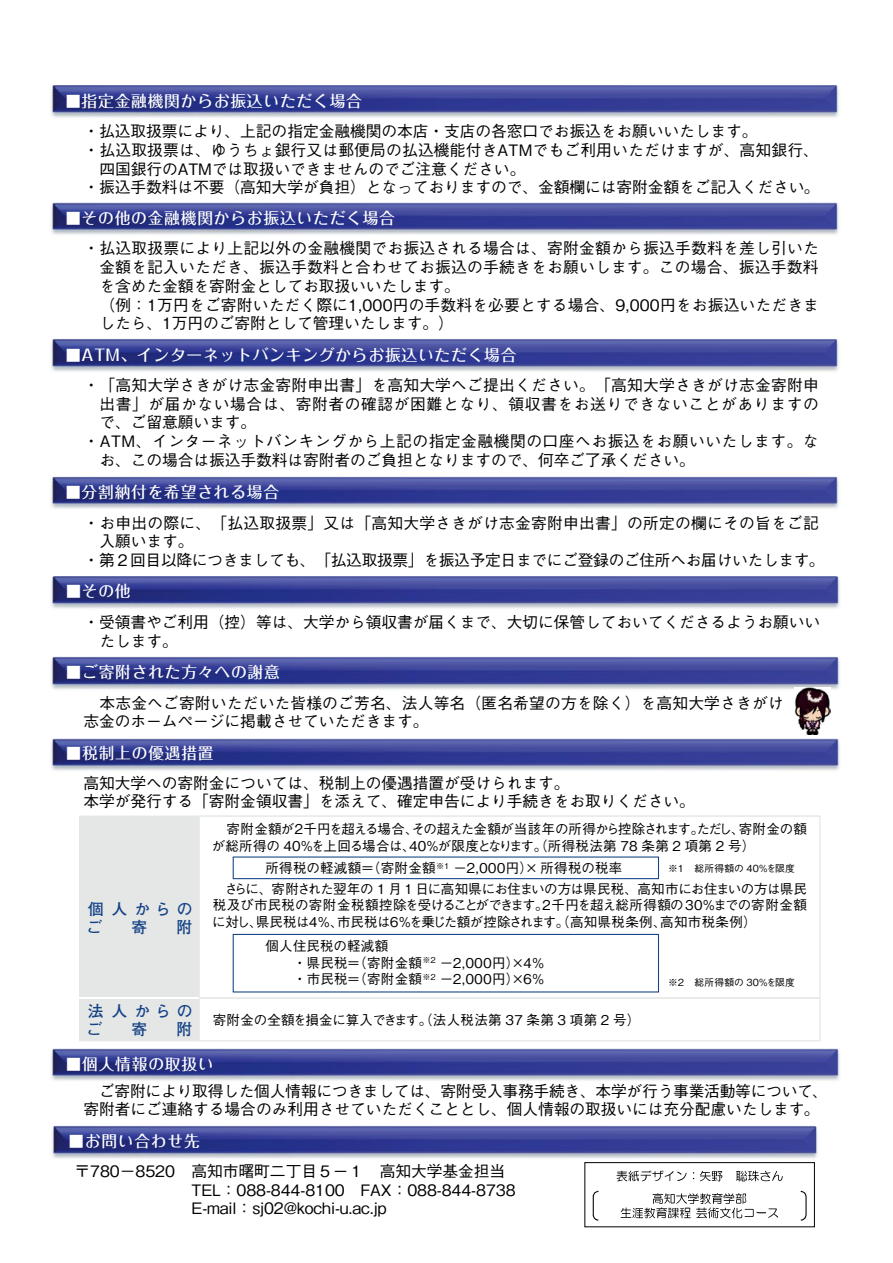
<style>
.page{position:relative;width:893px;height:1263px;background:#fff}
.page>*{position:absolute;margin:0;border:0;box-sizing:border-box;transform-origin:0 0}
.t1{font:500 15.75px/18.8px "Gothic BBB Pr 6 N";letter-spacing:-.005em;color:#000}
.t2{font:500 15.75px "Gothic BBB Pr 6 N";letter-spacing:.015em;color:#000}
.t3{font:500 15.75px "Folk Pro";letter-spacing:.05em;color:#fff}
.t4{font:500 15.75px "Gothic BBB Pr 6 N";letter-spacing:.035em;color:#000}
.t5{font:500 15.75px "Gothic BBB Pr 6 N";letter-spacing:.04em;color:#000}
.t6{font:700 15.75px/18px "Futo Go B101 Pr 6 N";letter-spacing:.405em;color:#144386}
.t7{font:500 13.5px/16.5px "Gothic BBB Pr 6 N";letter-spacing:-.005em;color:#000}
.t8{font:500 13.5px "Gothic BBB Pr 6 N";letter-spacing:.025em;color:#000}
.t9{font:500 9.75px "Gothic BBB Pr 6 N";letter-spacing:.025em;color:#000}
.s1{font-size:15px}
</style>
<div class="page">
<img style="left:51px;top:1126px;width:767px;height:33px">
<svg style="left:617px;top:1170px;width:70px;height:11px"></svg>
<svg style="left:700px;top:1171px;width:22px;height:10px"></svg>
<svg style="left:736px;top:1170px;width:47px;height:11px"></svg>
<svg style="left:621px;top:1193px;width:157px;height:25px"></svg>
<svg style="left:593px;top:1191px;width:5px;height:29px"></svg>
<svg style="left:801px;top:1191px;width:6px;height:29px"></svg>
<img style="left:50px;top:738px;width:790px;height:33px">
<svg style="left:79px;top:815px;width:742px;height:226px"></svg>
<img style="left:50px;top:656px;width:790px;height:34px">
<img style="left:794px;top:687px;width:36px;height:47px">
<hr style="left:80px;top:997px;width:119px;height:1px;background:#fff">
<img style="left:50px;top:1048px;width:790px;height:33px">
<img style="left:50px;top:85px;width:789px;height:33px">
<img style="left:50px;top:202px;width:789px;height:33px">
<img style="left:50px;top:339px;width:789px;height:33px">
<img style="left:50px;top:476px;width:789px;height:33px">
<img style="left:50px;top:576px;width:790px;height:33px">
<div style="left:585px;top:1162px;width:230px;height:65px;border:1px solid #000"></div>
<p class="t3" style="left:66px;top:87px;width:298px"><span class="s1">■</span>指定金融機関からお振込いただく場合</p>
<p class="t1" style="left:84px;top:121px;width:675px">・払込取扱票により、上記の指定金融機関の本店・支店の各窓口でお振込をお願いいたします。</p>
<p class="t1" style="left:84px;top:139px;width:737px">・払込取扱票は、ゆうちょ銀行又は郵便局の払込機能付きATMでもご利用いただけますが、高知銀行、</p>
<p class="t1" style="left:99px;top:158px;width:428px">四国銀行のATMでは取扱いできませんのでご注意ください。</p>
<p class="t1" style="left:84px;top:177px;width:738px">・振込手数料は不要（高知大学が負担）となっておりますので、金額欄には寄附金額をご記入ください。</p>
<p class="t3" style="left:66px;top:205px;width:331px"><span class="s1">■</span>その他の金融機関からお振込いただく場合</p>
<p class="t2" style="left:84px;top:236px;width:737px">・払込取扱票により上記以外の金融機関でお振込される場合は、寄附金額から振込手数料を差し引いた</p>
<p class="t2" style="left:99px;top:254px;width:721px">金額を記入いただき、振込手数料と合わせてお振込の手続きをお願いします。この場合、振込手数料</p>
<p class="t1" style="left:99px;top:275px;width:362px">を含めた金額を寄附金としてお取扱いいたします。</p>
<p class="t1" style="left:84px;top:294px;width:737px">　（例：1万円をご寄附いただく際に1,000円の手数料を必要とする場合、9,000円をお振込いただきま</p>
<p class="t1" style="left:99px;top:313px;width:356px">したら、1万円のご寄附として管理いたします。）</p>
<p class="t3" style="left:66px;top:341px;width:452px"><span class="s1">■</span>ATM、インターネットバンキングからお振込いただく場合</p>
<p class="t2" style="left:84px;top:372px;width:737px">・「高知大学さきがけ志金寄附申出書」を高知大学へご提出ください。「高知大学さきがけ志金寄附申</p>
<p class="t5" style="left:99px;top:391px;width:721px">出書」が届かない場合は、寄附者の確認が困難となり、領収書をお送りできないことがありますの</p>
<p class="t1" style="left:99px;top:412px;width:158px">で、ご留意願います。</p>
<p class="t4" style="left:84px;top:429px;width:737px">・ATM、インターネットバンキングから上記の指定金融機関の口座へお振込をお願いいたします。な</p>
<p class="t1" style="left:99px;top:450px;width:597px">お、この場合は振込手数料は寄附者のご負担となりますので、何卒ご了承ください。</p>
<p class="t3" style="left:66px;top:479px;width:215px"><span class="s1">■</span>分割納付を希望される場合</p>
<p class="t2" style="left:84px;top:510px;width:737px">・お申出の際に、「払込取扱票」又は「高知大学さきがけ志金寄附申出書」の所定の欄にその旨をご記</p>
<p class="t1" style="left:99px;top:531px;width:96px">入願います。</p>
<p class="t1" style="left:84px;top:550px;width:742px">・第２回目以降につきましても、「払込取扱票」を振込予定日までにご登録のご住所へお届けいたします。</p>
<p class="t3" style="left:66px;top:578px;width:66px"><span class="s1">■</span>その他</p>
<p class="t1" style="left:99px;top:612px;width:722px;text-indent:-16px">・受領書やご利用（控）等は、大学から領収書が届くまで、大切に保管しておいてくださるようお願いいたします。</p>
<p class="t3" style="left:66px;top:658px;width:215px"><span class="s1">■</span>ご寄附された方々への謝意</p>
<p class="t1" style="left:84px;top:692px;width:702px">　本志金へご寄附いただいた皆様のご芳名、法人等名（匿名希望の方を除く）を高知大学さきがけ志金のホームページに掲載させていただきます。</p>
<p class="t3" style="left:66px;top:740px;width:149px"><span class="s1">■</span>税制上の優遇措置</p>
<p class="t1" style="left:84px;top:772px;width:613px">高知大学への寄附金については、税制上の優遇措置が受けられます。<br>本学が発行する「寄附金領収書」を添えて、確定申告により手続きをお取りください。</p>
<p class="t7" style="left:212px;top:820px;width:597px">　寄附金額が２千円を超える場合、その超えた金額が当該年の所得から控除されます。ただし、寄附金の額が総所得の 40％を上回る場合は、40％が限度となります。（所得税法第 78 条第 2 項第 2 号）</p>
<p class="t6" style="left:87px;top:899px;width:108px">個人からのご</p>
<p class="t6" style="left:132px;top:917px;width:17px">寄</p>
<p class="t6" style="left:177px;top:917px;width:17px">附</p>
<p class="t6" style="left:87px;top:1001px;width:108px">法人からのご</p>
<p class="t6" style="left:132px;top:1019px;width:17px">寄</p>
<p class="t6" style="left:177px;top:1019px;width:17px">附</p>
<p class="t8" style="left:265px;top:857px;width:358px">所得税の軽減額＝（寄附金額<sup>※１</sup> －２,０００円）×所得税の税率</p>
<p class="t9" style="left:668px;top:860px;width:128px">※１　総所得額の 40％を限度</p>
<p class="t7" style="left:212px;top:880px;width:596px;text-align:justify">　さらに、寄附された翌年の 1 月 1 日に高知県にお住まいの方は県民税、高知市にお住まいの方は県民税及び市民税の寄附金税額控除を受けることができます。２千円を超え総所得額の30％までの寄附金額に対し、県民税は４％、市民税は６％を乗じた額が控除されます。（高知県税条例、高知市税条例）</p>
<p class="t7" style="left:265px;top:937px;width:281px">個人住民税の軽減額<br>　　・県民税＝（寄附金額<sup>※２</sup> －２,０００円）×４％　　・市民税＝（寄附金額<sup>※２</sup> －２,０００円）×６％</p>
<p class="t9" style="left:668px;top:974px;width:128px">※２　総所得額の 30％を限度</p>
<p class="t8" style="left:213px;top:1009px;width:429px">寄附金の全額を損金に算入できます。（法人税法第 37 条第 3 項第 2 号）</p>
<p class="t3" style="left:66px;top:1050px;width:149px"><span class="s1">■</span>個人情報の取扱い</p>
<p class="t1" style="left:84px;top:1080px;width:746px">　ご寄附により取得した個人情報につきましては、寄附受入事務手続き、本学が行う事業活動等について、寄附者にご連絡する場合のみ利用させていただくこととし、個人情報の取扱いには充分配慮いたします。</p>
<p class="t3" style="left:69px;top:1127px;width:133px"><span class="s1">■</span>お問い合わせ先</p>
<p class="t1" style="left:192px;top:1160px;width:325px;text-indent:-117px">〒780－8520 高知市曙町二丁目５ー１　高知大学基金担当<br>TEL：088-844-8100 FAX：088-844-8738<br>E-mail：sj02@kochi-u.ac.jp</p>
</div>
